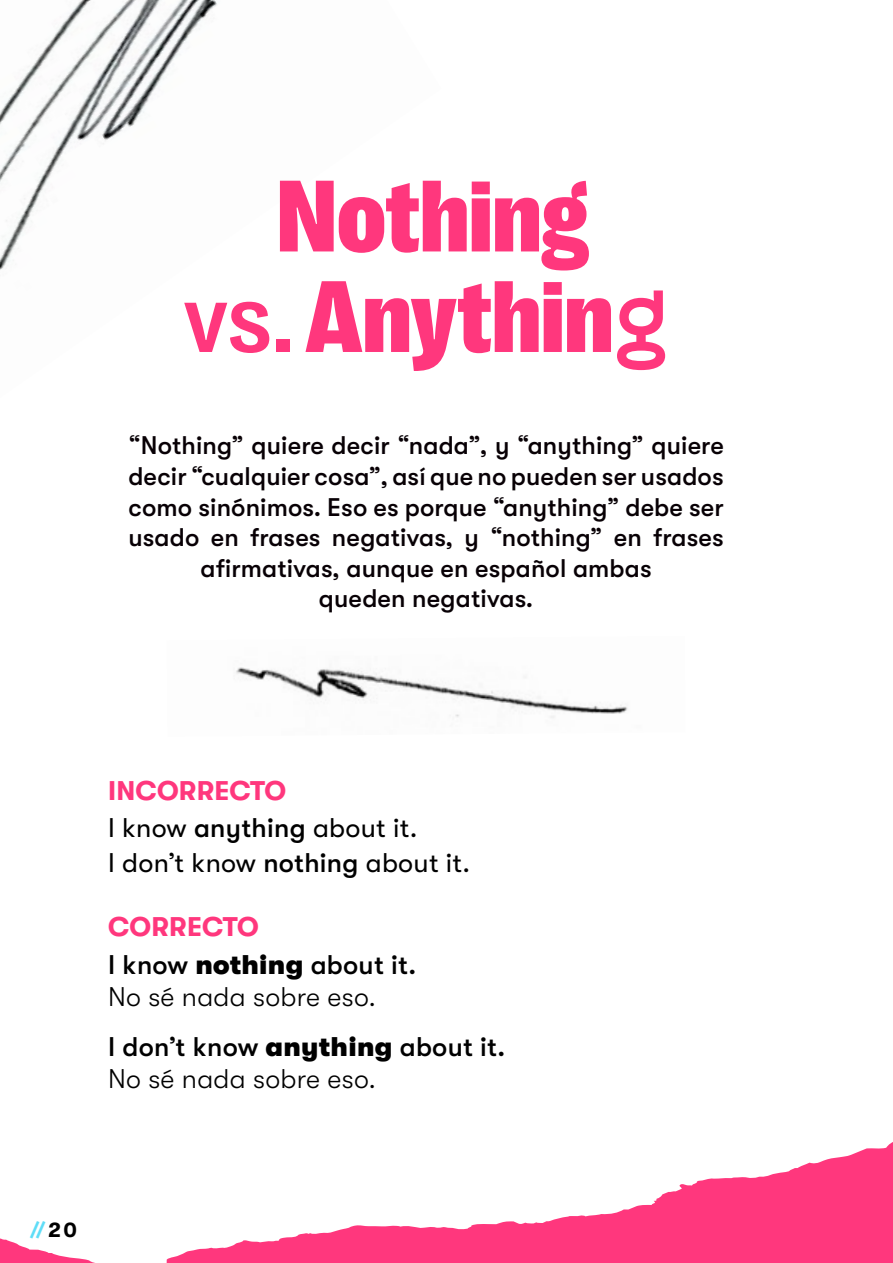
<style>
.page{position:relative;width:893px;height:1263px;background:#fff}
.page>*{position:absolute;margin:0;border:0;box-sizing:border-box;transform-origin:0 0}
.t1{font:900 103.5px/100.5px "Right Grotesk Compact";color:#ff377d;text-align:center}
.t2{font:500 27px/37.5px "GT Walsheim Pro";letter-spacing:.01em;color:#000}
.t3{font:27px/37.5px "GT Walsheim Pro";letter-spacing:.01em;color:#000}
.t4{font:300 27px "GT Walsheim Pro";letter-spacing:.01em;color:#000}
.t5{font:500 25.5px/30.6px "GT Walsheim Pro";letter-spacing:.005em;color:#080005;text-align:center}
.t6{font:700 21px "GT Walsheim Pro";color:#5fddf7}
.s1{font-family:"Right Grotesk";font-weight:500;font-size:96px}
.s2{font-family:"Fluency Font Set 1";font-weight:400}
.s3{font-weight:700;color:#ff377d}
.s4{font-weight:500}
.s5{font-weight:900}
.s6{font-weight:300}
.s7{color:#000}
</style>
<div class="page">
<img style="left:0;top:0;width:217px;height:270px">
<svg style="left:0;top:1142px;width:893px;height:121px"></svg>
<img style="left:236px;top:667px;width:392px;height:51px">
<h1 class="t1" style="left:183px;top:166px;width:487px">Nothing<br><span class="s1">vs.</span> Anythin<span class="s2">G</span></h1>
<p class="t5" style="left:128px;top:430px;width:597px">“Nothing” quiere decir “nada”, y “anything” quiere decir “cualquier cosa”, así que no pueden ser usados como sinónimos. Eso es porque “anything” debe ser usado en frases negativas, y “nothing” en frases afirmativas, aunque en español ambas<br>queden negativas.</p>
<p class="t3" style="left:108px;top:772px;width:311px"><span class="s3">INCORRECTO<br></span>I know <span class="s4">anything</span> about it.</p>
<p class="t3" style="left:108px;top:844px;width:364px">I don’t know <span class="s4">nothing</span> about it.</p>
<p class="t2" style="left:108px;top:908px;width:310px"><span class="s3">CORRECTO<br></span>I know <span class="s5">nothing</span> about it.</p>
<p class="t2" style="left:108px;top:972px;width:399px;line-height:49.5px"><span class="s6">No sé nada sobre eso.<br></span>I don’t know <span class="s5">anything</span> about it.</p>
<p class="t4" style="left:108px;top:1064px;width:270px">No sé nada sobre eso.</p>
<p class="t6" style="left:30px;top:1218px;width:49px">// <span class="s7">20</span></p>
</div>
